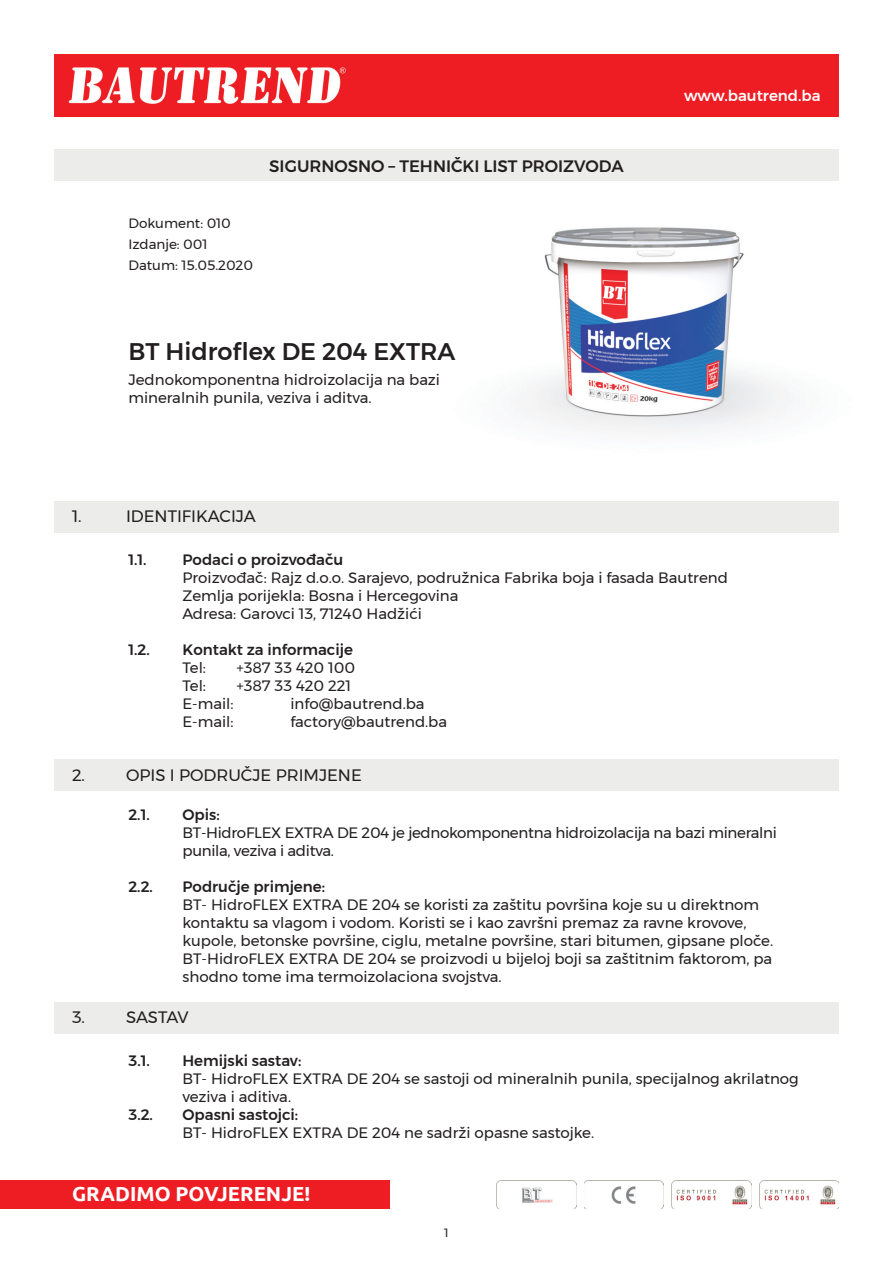
<style>
.page{position:relative;width:893px;height:1263px;background:#fff}
.page>*{position:absolute;margin:0;border:0;box-sizing:border-box;transform-origin:0 0}
.t1{font:500 24px "Montserrat";color:#231f20}
.t2{font:700 20.25px "Ubuntu";color:#fff}
.t3{font:16.5px "Montserrat";color:#231f20}
.t4{font:500 16.5px "Montserrat";color:#231f20}
.t5{font:15px/18px "Montserrat";color:#231f20}
.t6{font:500 15px "Montserrat";color:#231f20}
.t7{font:15px/18px "Montserrat";letter-spacing:-.02em;color:#231f20}
.t8{font:500 15px "Montserrat";color:#fff}
.t9{font:13.5px/20.9px "Montserrat";color:#231f20}
.t10{font:12px "Montserrat";color:#231f20}
</style>
<div class="page">
<img style="left:531px;top:227px;width:249px;height:206px">
<div style="left:54px;top:501px;width:785px;height:31px;background:#ececeb"></div>
<div style="left:54px;top:150px;width:785px;height:31px;background:#ececeb"></div>
<div style="left:54px;top:759px;width:785px;height:31px;background:#ececeb"></div>
<div style="left:54px;top:1002px;width:785px;height:31px;background:#ececeb"></div>
<div style="left:308px;top:54px;width:531px;height:62px;background:#ee1d23"></div>
<img style="left:54px;top:54px;width:292px;height:62px">
<div style="left:0;top:1180px;width:390px;height:29px;background:#ee1d23"></div>
<img style="left:496px;top:1180px;width:80px;height:29px">
<img style="left:759px;top:1180px;width:80px;height:29px">
<img style="left:672px;top:1180px;width:79px;height:29px">
<img style="left:584px;top:1180px;width:80px;height:29px">
<p class="t4" style="left:269px;top:153px;width:356px">SIGURNOSNO – TEHNIČKI LIST PROIZVODA</p>
<p class="t9" style="left:128px;top:213px;width:104px">Dokument: 010</p>
<p class="t9" style="left:128px;top:234px;width:126px">Izdanje: 001<br>Datum: 15.05.2020</p>
<h1 class="t1" style="left:128px;top:333px;width:329px">BT Hidroflex DE 204 EXTRA</h1>
<p class="t5" style="left:128px;top:371px;width:313px">Jednokomponentna hidroizolacija na bazi mineralnih punila, veziva i aditva.</p>
<p class="t3" style="left:72px;top:504px;width:11px">1.</p>
<p class="t3" style="left:126px;top:504px;width:131px">IDENTIFIKACIJA</p>
<p class="t8" style="left:684px;top:84px;width:138px">www.bautrend.ba</p>
<p class="t6" style="left:128px;top:548px;width:20px">1.1.</p>
<p class="t6" style="left:182px;top:548px;width:162px">Podaci o proizvođaču</p>
<p class="t5" style="left:182px;top:569px;width:547px">Proizvođač: Rajz d.o.o. Sarajevo, podružnica Fabrika boja i fasada Bautrend<br>Zemlja porijekla: Bosna i Hercegovina<br>Adresa: Garovci 13, 71240 Hadžići</p>
<p class="t6" style="left:128px;top:638px;width:23px">1.2.</p>
<p class="t6" style="left:182px;top:638px;width:172px">Kontakt za informacije</p>
<p class="t5" style="left:182px;top:659px;width:25px">Tel:</p>
<p class="t5" style="left:236px;top:659px;width:120px">+387 33 420 100</p>
<p class="t5" style="left:182px;top:677px;width:25px">Tel:</p>
<p class="t5" style="left:236px;top:677px;width:116px">+387 33 420 221</p>
<p class="t5" style="left:182px;top:695px;width:53px">E-mail:</p>
<p class="t5" style="left:290px;top:695px;width:136px">info@bautrend.ba</p>
<p class="t5" style="left:182px;top:713px;width:53px">E-mail:</p>
<p class="t5" style="left:290px;top:713px;width:158px">factory@bautrend.ba</p>
<p class="t3" style="left:72px;top:762px;width:14px">2.</p>
<p class="t3" style="left:126px;top:762px;width:237px">OPIS I PODRUČJE PRIMJENE</p>
<p class="t6" style="left:128px;top:803px;width:23px">2.1.</p>
<p class="t6" style="left:182px;top:803px;width:39px">Opis:</p>
<p class="t7" style="left:182px;top:824px;width:596px">BT-HidroFLEX EXTRA DE 204 je jednokomponentna hidroizolacija na bazi mineralni punila, veziva i aditva.</p>
<p class="t6" style="left:128px;top:875px;width:26px">2.2.</p>
<p class="t6" style="left:182px;top:875px;width:144px">Područje primjene:</p>
<p class="t5" style="left:182px;top:896px;width:592px">BT- HidroFLEX EXTRA DE 204 se koristi za zaštitu površina koje su u direktnom kontaktu sa vlagom i vodom. Koristi se i kao završni premaz za ravne krovove, kupole, betonske površine, ciglu, metalne površine, stari bitumen, gipsane ploče.<br>BT-HidroFLEX EXTRA DE 204 se proizvodi u bijeloj boji sa zaštitnim faktorom, pa shodno tome ima termoizolaciona svojstva.</p>
<p class="t3" style="left:72px;top:1005px;width:15px">3.</p>
<p class="t3" style="left:126px;top:1005px;width:64px">SASTAV</p>
<p class="t6" style="left:128px;top:1049px;width:23px">3.1.</p>
<p class="t6" style="left:182px;top:1049px;width:120px">Hemijski sastav:</p>
<p class="t5" style="left:182px;top:1069px;width:618px">BT- HidroFLEX EXTRA DE 204 se sastoji od mineralnih punila, specijalnog akrilatnog veziva i aditiva.</p>
<p class="t6" style="left:128px;top:1103px;width:26px">3.2.</p>
<p class="t6" style="left:182px;top:1103px;width:117px">Opasni sastojci:</p>
<p class="t5" style="left:182px;top:1123px;width:413px">BT- HidroFLEX EXTRA DE 204 ne sadrži opasne sastojke.</p>
<h2 class="t2" style="left:72px;top:1182px;width:240px">GRADIMO POVJERENJE!</h2>
<p class="t10" style="left:444px;top:1223px;width:6px">1</p>
</div>
